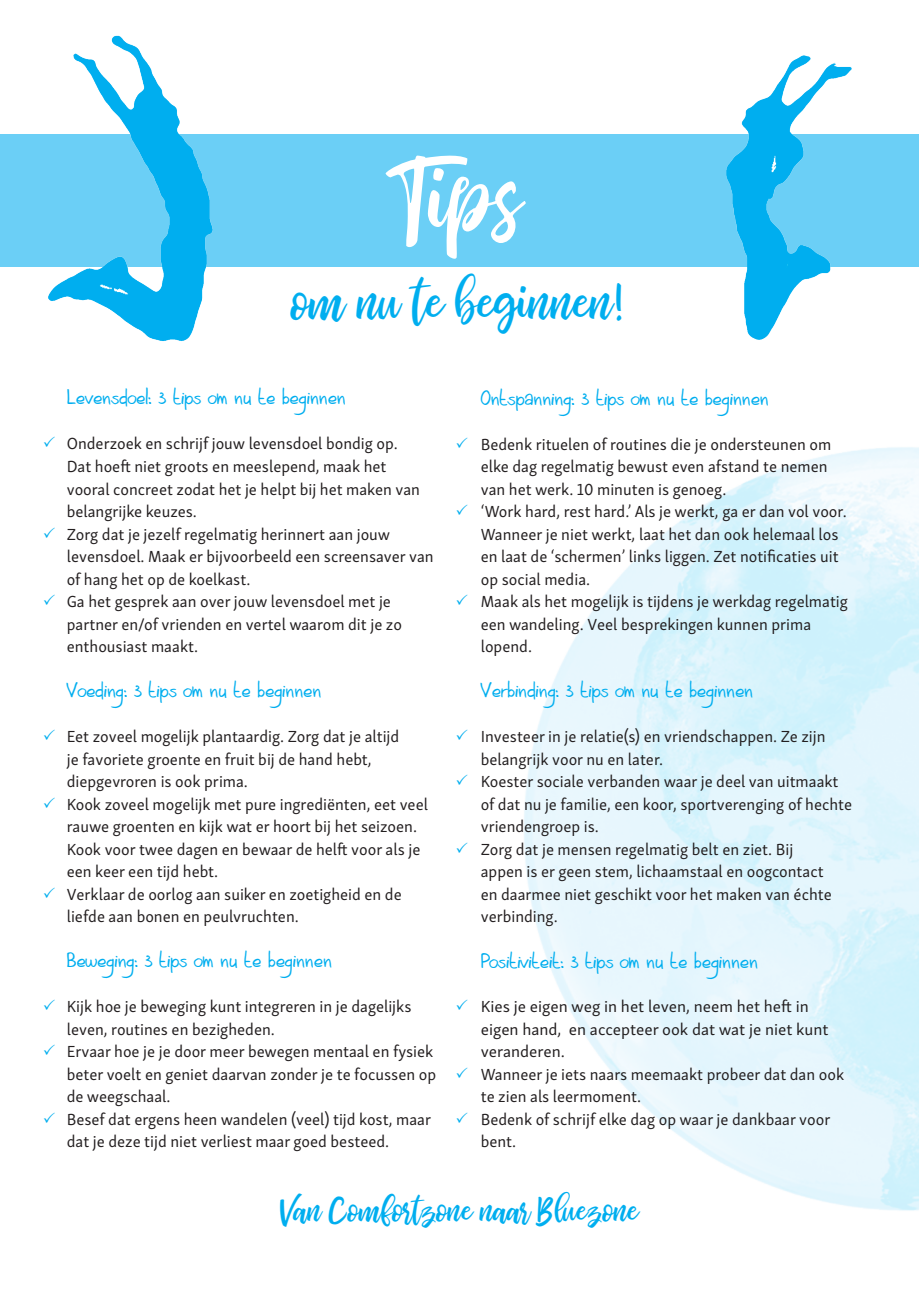
<style>
.page{position:relative;width:919px;height:1289px;background:#fff}
.page>*{position:absolute;margin:0;border:0;box-sizing:border-box;transform-origin:0 0}
.t1{font:91.5px "bhatoshine";color:#fff}
.t2{font:48px "bhatoshine";color:#00aeef}
.t3{font:30px "bhatoshine";color:#00aeef}
.t4{font:16.5px/22.5px "Skolar Sans Latn";color:#231f20}
.t5{font:16.5px "Aint Nothing Fancy";color:#00aeef}
</style>
<div class="page">
<img style="left:524px;top:447px;width:394px;height:764px">
<div style="left:0;top:134px;width:918px;height:133px;background:#6bcff6"></div>
<img style="left:48px;top:35px;width:165px;height:306px">
<img style="left:726px;top:55px;width:126px;height:285px">
<h1 class="t1" style="left:398px;top:130px;width:124px">Tips</h1>
<h2 class="t2" style="left:292px;top:266px;width:337px">om nu te beginnen!</h2>
<p class="t5" style="left:67px;top:389px;width:280px">Levensdoel: 3 tips om nu te beginnen</p>
<p class="t4" style="left:67px;top:431px;width:368px">Onderzoek en schrijf jouw levensdoel bondig op.<br>Dat hoeft niet groots en meeslepend, maak het<br>vooral concreet zodat het je helpt bij het maken van belangrijke keuzes.<br>Zorg dat je jezelf regelmatig herinnert aan jouw levensdoel. Maak er bijvoorbeeld een screensaver van of hang het op de koelkast.<br>Ga het gesprek aan over jouw levensdoel met je partner en/of vrienden en vertel waarom dit je zo enthousiast maakt.</p>
<p class="t5" style="left:67px;top:681px;width:256px">Voeding: 3 tips om nu te beginnen</p>
<p class="t4" style="left:67px;top:724px;width:362px">Eet zoveel mogelijk plantaardig. Zorg dat je altijd<br>je favoriete groente en fruit bij de hand hebt, diepgevroren is ook prima.<br>Kook zoveel mogelijk met pure ingrediënten, eet veel rauwe groenten en kijk wat er hoort bij het seizoen.<br>Kook voor twee dagen en bewaar de helft voor als je een keer een tijd hebt.<br>Verklaar de oorlog aan suiker en zoetigheid en de liefde aan bonen en peulvruchten.</p>
<p class="t5" style="left:67px;top:952px;width:266px">Beweging: 3 tips om nu te beginnen</p>
<p class="t4" style="left:67px;top:994px;width:371px">Kijk hoe je beweging kunt integreren in je dagelijks leven, routines en bezigheden.<br>Ervaar hoe je je door meer bewegen mentaal en fysiek beter voelt en geniet daarvan zonder je te focussen op de weegschaal.<br>Besef dat ergens heen wandelen (veel) tijd kost, maar dat je deze tijd niet verliest maar goed besteed.</p>
<p class="t5" style="left:480px;top:389px;width:289px">Ontspanning: 3 tips om nu te beginnen</p>
<p class="t4" style="left:480px;top:431px;width:369px">Bedenk rituelen of routines die je ondersteunen om elke dag regelmatig bewust even afstand te nemen van het werk. 10 minuten is genoeg.<br>‘Work hard, rest hard.’ Als je werkt, ga er dan vol voor.<br>Wanneer je niet werkt, laat het dan ook helemaal los en laat de ‘schermen’ links liggen. Zet notificaties uit op social media.<br>Maak als het mogelijk is tijdens je werkdag regelmatig een wandeling. Veel besprekingen kunnen prima lopend.</p>
<p class="t5" style="left:480px;top:682px;width:274px">Verbinding: 3 tips om nu te beginnen</p>
<p class="t4" style="left:480px;top:724px;width:373px">Investeer in je relatie(s) en vriendschappen. Ze zijn belangrijk voor nu en later.<br>Koester sociale verbanden waar je deel van uitmaakt of dat nu je familie, een koor, sportverenging of hechte vriendengroep is.<br>Zorg dat je mensen regelmatig belt en ziet. Bij<br>appen is er geen stem, lichaamstaal en oogcontact<br>en daarmee niet geschikt voor het maken van échte verbinding.</p>
<p class="t5" style="left:480px;top:952px;width:279px">Positiviteit: 3 tips om nu te beginnen</p>
<p class="t4" style="left:480px;top:994px;width:365px">Kies je eigen weg in het leven, neem het heft in eigen hand, en accepteer ook dat wat je niet kunt veranderen.<br>Wanneer je iets naars meemaakt probeer dat dan ook te zien als leermoment.<br>Bedenk of schrijf elke dag op waar je dankbaar voor bent.</p>
<h3 class="t3" style="left:280px;top:1188px;width:360px">Van Comfortzone naar Bluezone</h3>
</div>
